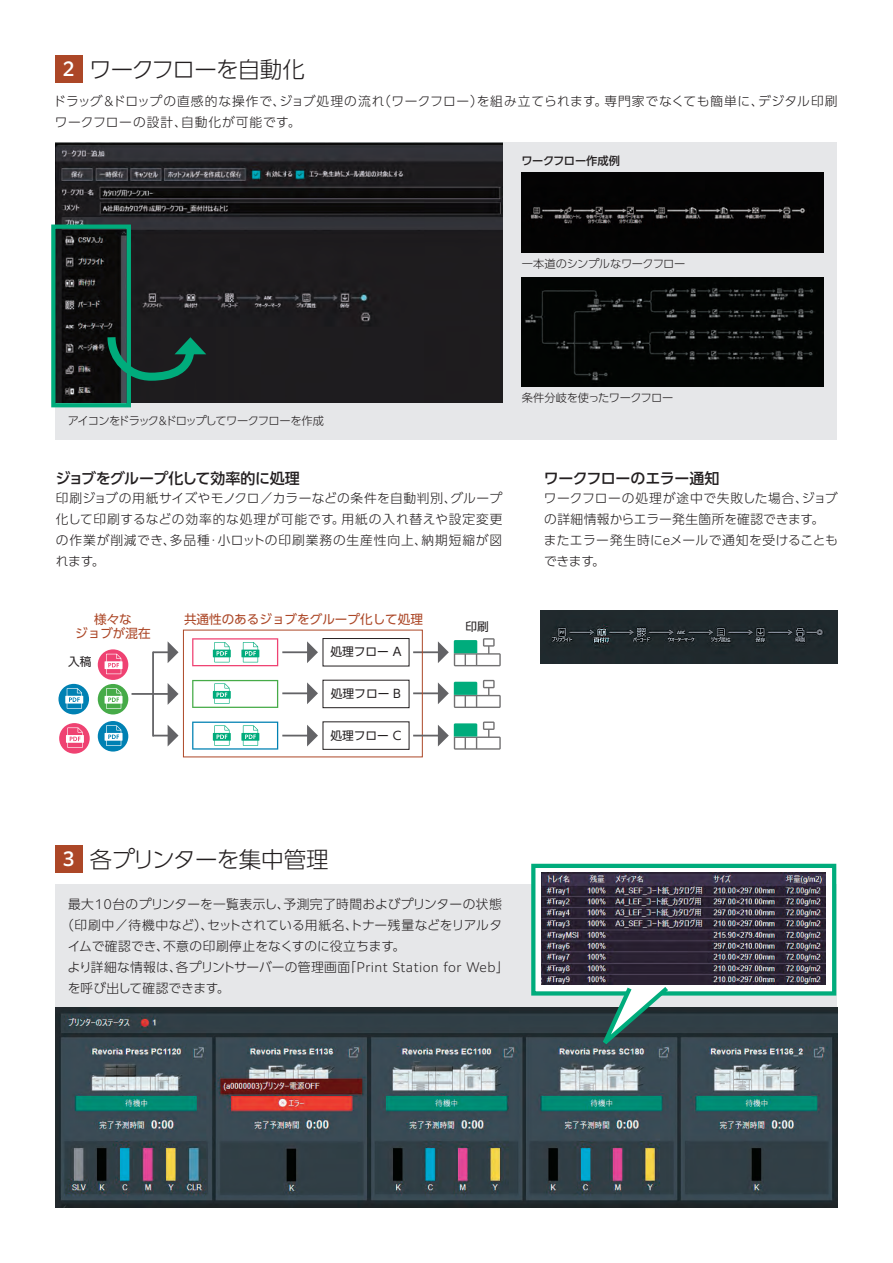
<style>
.page{position:relative;width:893px;height:1263px;background:#fff}
.page>*{position:absolute;margin:0;border:0;box-sizing:border-box;transform-origin:0 0}
.t1{font:300 22.5px "PUD Shin Go Pr 6 N";letter-spacing:-.03em;color:#231f20}
.t2{font:500 19.5px "Clarimo UDPE";color:#fff}
.t3{font:500 15px "PUD Shin Go Pr 6 N";letter-spacing:-.03em;color:#231f20}
.t4{font:300 12.75px/21px "PUD Shin Go Pr 6 N";letter-spacing:.03em;color:#231f20}
.t5{font:300 12.75px/21px "PUD Shin Go Pr 6 N";letter-spacing:.055em;color:#231f20}
.t6{font:300 12.75px "PUD Shin Go Pr 6 N";letter-spacing:.005em;color:#231f20}
.t7{font:300 12.75px "PUD Shin Go Pr 6 N";letter-spacing:.01em;color:#231f20}
.t8{font:300 12.75px "PUD Shin Go Pr 6 N";color:#231f20}
.t9{font:12.6px/14.4px "UD Shin Go Pro";color:#ac4727;text-align:center}
.t10{font:11.7px "UD Shin Go Pro";color:#231f20}
.t11{font:300 11.25px "PUD Shin Go Pr 6 N";letter-spacing:-.055em;color:#231f20}
.t12{font:300 11.25px "PUD Shin Go Pr 6 N";letter-spacing:-.03em;color:#231f20}
.t13{font:300 11.25px "PUD Shin Go Pr 6 N";letter-spacing:-.025em;color:#231f20}
.t14{font:500 11.25px "PUD Shin Go Pr 6 N";letter-spacing:-.025em;color:#231f20}
</style>
<div class="page">
<div style="left:55px;top:884px;width:781px;height:324px;background:#e6e7e9"></div>
<img style="left:55px;top:1007px;width:783px;height:201px">
<div style="left:531px;top:864px;width:305px;height:131px;background:#fff;border:4px solid #00ac7c"></div>
<img style="left:542px;top:873px;width:283px;height:112px">
<div style="left:55px;top:55px;width:27px;height:27px;background:#ac4727"></div>
<div style="left:55px;top:845px;width:27px;height:27px;background:#ac4727"></div>
<svg style="left:593px;top:982px;width:80px;height:77px"></svg>
<div style="left:55px;top:142px;width:781px;height:298px;background:#e6e7e9"></div>
<img style="left:55px;top:142px;width:447px;height:261px">
<img style="left:522px;top:172px;width:301px;height:81px">
<img style="left:522px;top:278px;width:301px;height:108px">
<div style="left:51px;top:225px;width:80px;height:182px;border:4px solid #00ac7c"></div>
<svg style="left:103px;top:329px;width:103px;height:56px"></svg>
<img style="left:541px;top:610px;width:296px;height:53px">
<hr style="left:413px;top:651px;width:26px;height:2px;background:#636366">
<svg style="left:438px;top:638px;width:63px;height:28px"></svg>
<div style="left:323px;top:638px;width:86px;height:28px;border:1px solid #231f20"></div>
<svg style="left:192px;top:638px;width:86px;height:28px"></svg>
<hr style="left:282px;top:651px;width:27px;height:2px;background:#636366">
<svg style="left:307px;top:641px;width:11px;height:22px"></svg>
<hr style="left:413px;top:692px;width:26px;height:2px;background:#636366">
<svg style="left:438px;top:680px;width:63px;height:28px"></svg>
<div style="left:183px;top:630px;width:240px;height:127px;border:1px solid #ac4727"></div>
<svg style="left:192px;top:680px;width:86px;height:28px"></svg>
<div style="left:323px;top:680px;width:86px;height:28px;border:1px solid #231f20"></div>
<hr style="left:282px;top:692px;width:27px;height:2px;background:#636366">
<svg style="left:307px;top:682px;width:11px;height:22px"></svg>
<svg style="left:413px;top:721px;width:88px;height:29px"></svg>
<div style="left:323px;top:721px;width:86px;height:29px;border:1px solid #231f20"></div>
<svg style="left:192px;top:721px;width:126px;height:29px"></svg>
<hr style="left:132px;top:693px;width:37px;height:2px;background:#636366">
<svg style="left:168px;top:683px;width:11px;height:22px"></svg>
<svg style="left:153px;top:725px;width:26px;height:21px"></svg>
<svg style="left:153px;top:641px;width:26px;height:22px"></svg>
<hr style="left:152px;top:652px;width:2px;height:84px;background:#636366">
<svg style="left:98px;top:649px;width:30px;height:31px"></svg>
<svg style="left:105px;top:654px;width:18px;height:20px"></svg>
<div style="left:59px;top:723px;width:31px;height:31px;background:#ef4272;border-radius:50%"></div>
<svg style="left:66px;top:727px;width:18px;height:21px"></svg>
<div style="left:98px;top:684px;width:30px;height:30px;background:#46ab48;border-radius:50%"></div>
<svg style="left:105px;top:688px;width:18px;height:21px"></svg>
<div style="left:98px;top:721px;width:30px;height:30px;background:#0081b3;border-radius:50%"></div>
<svg style="left:105px;top:725px;width:18px;height:21px"></svg>
<div style="left:58px;top:684px;width:31px;height:30px;background:#0081b3;border-radius:50%"></div>
<svg style="left:65px;top:688px;width:18px;height:21px"></svg>
<h1 class="t1" style="left:67px;top:52px;width:239px">　ワークフローを自動化</h1>
<h2 class="t2" style="left:63px;top:53px;width:14px">2</h2>
<p class="t5" style="left:53px;top:91px;width:786px">ドラッグ＆ドロップの直感的な操作で、ジョブ処理の流れ（ワークフロー）を組み立てられます。専門家でなくても簡単に、デジタル印刷ワークフローの設計、自動化が可能です。</p>
<p class="t14" style="left:521px;top:155px;width:100px">ワークフロー作成例</p>
<p class="t12" style="left:522px;top:255px;width:165px">一本道のシンプルなワークフロー</p>
<p class="t11" style="left:68px;top:412px;width:258px">アイコンをドラック＆ドロップしてワークフローを作成</p>
<p class="t3" style="left:55px;top:470px;width:246px">ジョブをグループ化して効率的に処理</p>
<p class="t4" style="left:56px;top:488px;width:448px;text-align:justify">印刷ジョブの用紙サイズやモノクロ／カラーなどの条件を自動判別、グループ化して印刷するなどの効率的な処理が可能です。用紙の入れ替えや設定変更の作業が削減でき、多品種・小ロットの印刷業務の生産性向上、納期短縮が図れます。</p>
<p class="t9" style="left:75px;top:611px;width:77px">様々な<br>ジョブが混在</p>
<p class="t9" style="left:184px;top:611px;width:240px">共通性のあるジョブをグループ化して処理</p>
<p class="t10" style="left:68px;top:652px;width:25px">入稿</p>
<p class="t10" style="left:330px;top:642px;width:73px">処理フロー A</p>
<p class="t10" style="left:331px;top:684px;width:71px">処理フロー B</p>
<p class="t10" style="left:330px;top:726px;width:73px">処理フロー C</p>
<p class="t10" style="left:466px;top:617px;width:25px">印刷</p>
<p class="t13" style="left:522px;top:389px;width:153px">条件分岐を使ったワークフロー</p>
<p class="t3" style="left:544px;top:470px;width:177px">ワークフローのエラー通知</p>
<p class="t4" style="left:544px;top:488px;width:296px">ワークフローの処理が途中で失敗した場合、ジョブの詳細情報からエラー発生箇所を確認できます。またエラー発生時にeメールで通知を受けることもできます。</p>
<h1 class="t1" style="left:67px;top:842px;width:263px">　各プリンターを集中管理</h1>
<h2 class="t2" style="left:63px;top:843px;width:14px">3</h2>
<p class="t4" style="left:68px;top:893px;width:435px">最大10台のプリンターを一覧表示し、予測完了時間およびプリンターの状態</p>
<p class="t6" style="left:61px;top:915px;width:442px">（印刷中／待機中など）、セットされている用紙名、トナー残量などをリアルタ</p>
<p class="t7" style="left:68px;top:936px;width:339px">イムで確認でき、不意の印刷停止をなくすのに役立ちます。</p>
<p class="t4" style="left:68px;top:956px;width:443px">より詳細な情報は、各プリントサーバーの管理画面「Print Station for Web」</p>
<p class="t8" style="left:68px;top:978px;width:163px">を呼び出して確認できます。</p>
</div>
